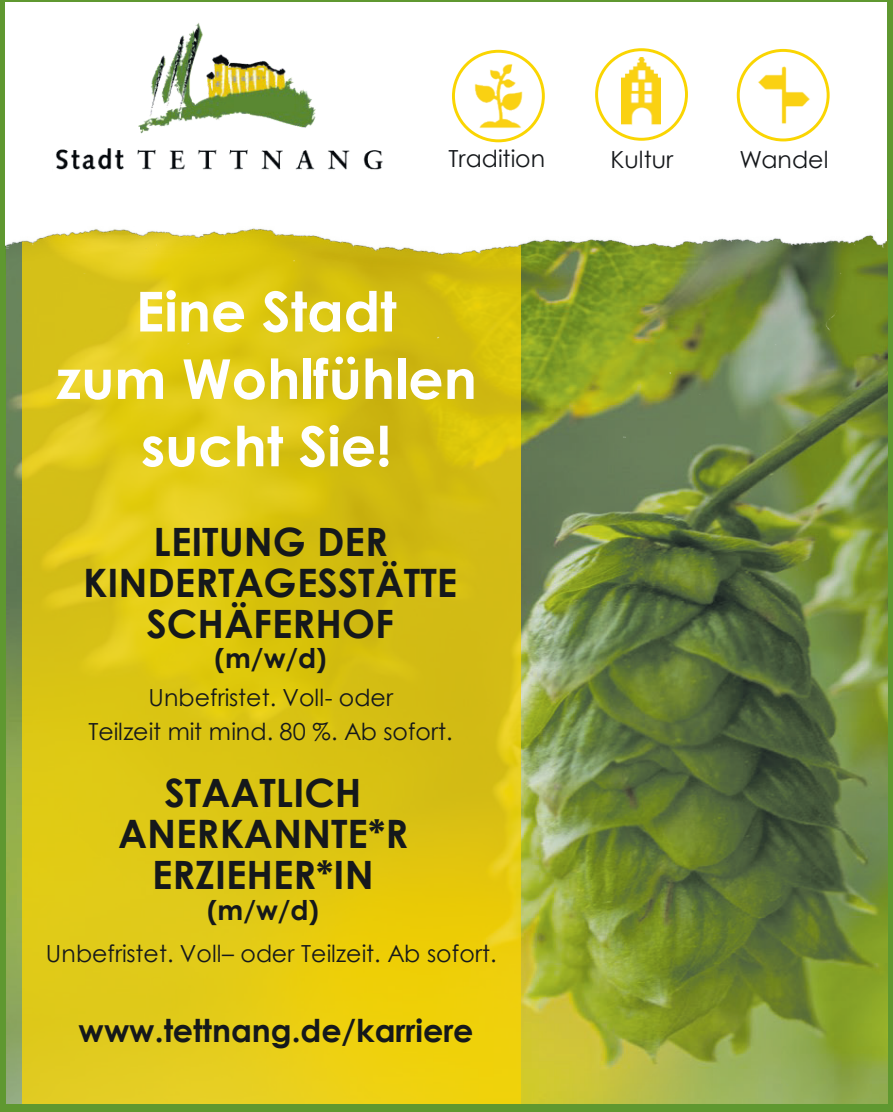
<style>
.page{position:relative;width:893px;height:1112px;background:#fff}
.page>*{position:absolute;margin:0;border:0;box-sizing:border-box;transform-origin:0 0}
.t1{font:700 55.3px "Century Gothic";color:#fff}
.t2{font:700 54.95px/67.2px "Century Gothic";color:#fff;text-align:center}
.t3{font:700 39.2px/40.9px "Century Gothic";color:#15181b;text-align:center}
.t4{font:700 31.5px "Century Gothic";color:#15181b}
.t5{font:700 27.3px "Century Gothic";color:#15181b}
.t6{font:23.45px/34.3px "Century Gothic";color:#15181b;text-align:center}
</style>
<div class="page">
<div style="left:0;top:0;width:893px;height:1111px;background:#5f9830"></div>
<img style="left:6px;top:219px;width:882px;height:884px">
<div style="left:22px;top:181px;width:498px;height:922px;background:#fad502;opacity:.75"></div>
<img style="left:5px;top:3px;width:882px;height:434px">
<img style="left:52px;top:21px;width:335px;height:150px">
<div style="left:737px;top:49px;width:93px;height:92px;border:3px solid #fad502;border-radius:50%"></div>
<div style="left:595px;top:48px;width:93px;height:93px;border:3px solid #fad502;border-radius:50%"></div>
<div style="left:452px;top:50px;width:93px;height:92px;border:3px solid #fad502;border-radius:50%"></div>
<img style="left:461px;top:58px;width:75px;height:76px">
<img style="left:750px;top:62px;width:67px;height:67px">
<img style="left:621px;top:57px;width:40px;height:68px">
<p class="t6" style="left:449px;top:141px;width:98px">Tradition</p>
<p class="t6" style="left:610px;top:142px;width:64px">Kultur</p>
<p class="t6" style="left:739px;top:142px;width:91px">Wandel</p>
<h1 class="t1" style="left:136px;top:269px;width:262px">Eine Stadt</h1>
<h2 class="t2" style="left:56px;top:343px;width:423px">zum Wohlfühlen sucht Sie!</h2>
<h3 class="t3" style="left:83px;top:519px;width:376px">LEITUNG DER<br>KINDERTAGESSTÄTTE<br>SCHÄFERHOF</h3>
<p class="t5" style="left:215px;top:637px;width:113px">(m/w/d)</p>
<p class="t6" style="left:88px;top:679px;width:366px">Unbefristet. Voll- oder<br>Teilzeit mit mind. 80 %. Ab sofort.</p>
<h3 class="t3" style="left:118px;top:770px;width:291px">STAATLICH<br>ANERKANNTE*R<br>ERZIEHER*IN</h3>
<p class="t5" style="left:207px;top:889px;width:113px">(m/w/d)</p>
<p class="t6" style="left:46px;top:935px;width:452px">Unbefristet. Voll– oder Teilzeit. Ab sofort.</p>
<h3 class="t4" style="left:78px;top:1006px;width:397px">www.tettnang.de/karriere</h3>
</div>
